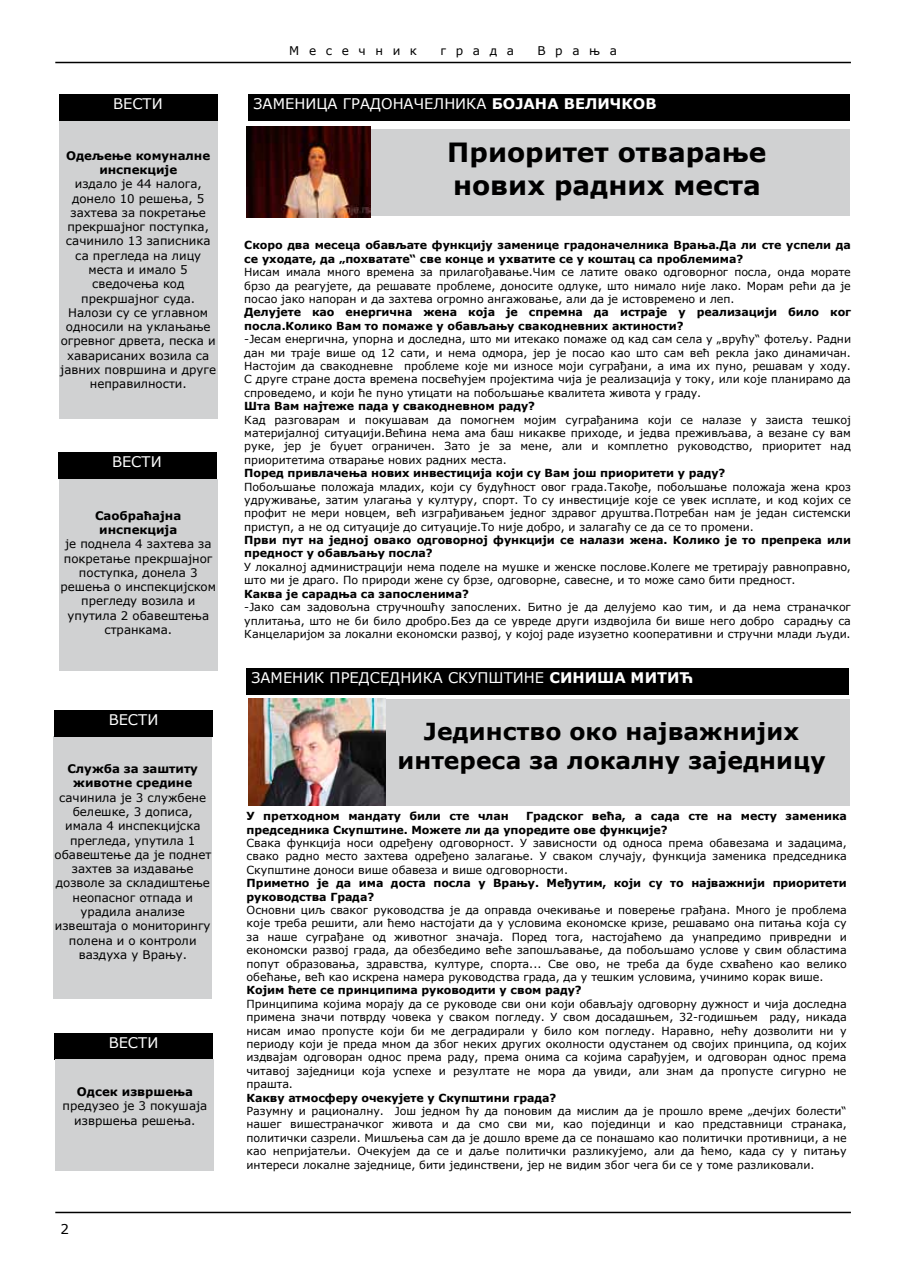
<style>
.page{position:relative;width:902px;height:1280px;background:#fff}
.page>*{position:absolute;margin:0;border:0;box-sizing:border-box;transform-origin:0 0}
.t1{font:700 26.4px/32.1px "Verdana";color:#000}
.t2{font:700 23.4px/28.2px "Verdana";color:#000;text-align:center}
.t3{font:14.7px "Verdana";color:#fff}
.t4{font:13.5px "Verdana";color:#000}
.t5{font:12px "Verdana";letter-spacing:.8em;color:#000}
.t6{font:11.85px/14.2px "Verdana";color:#000;text-align:center}
.t7{font:700 11.85px/14.2px "Verdana";letter-spacing:-.005em;color:#000;text-align:center}
.t8{font:11.1px/13.4px "Verdana";letter-spacing:-.005em;color:#000;text-align:justify}
.t9{font:700 11.1px/13.4px "Verdana";letter-spacing:-.005em;color:#000}
.s1{font-weight:700}
</style>
<div class="page">
<hr style="left:55px;top:62px;width:795px;height:1px;background:#000">
<hr style="left:55px;top:1212px;width:795px;height:1px;background:#000">
<div style="left:59px;top:94px;width:158px;height:27px;background:#000"></div>
<div style="left:59px;top:121px;width:158px;height:297px;background:#d0d1d2"></div>
<div style="left:364px;top:129px;width:485px;height:87px;background:#d0d1d2"></div>
<div style="left:248px;top:94px;width:601px;height:27px;background:#000"></div>
<img style="left:246px;top:127px;width:124px;height:91px">
<div style="left:373px;top:699px;width:476px;height:107px;background:#d0d1d2"></div>
<div style="left:246px;top:668px;width:602px;height:27px;background:#000"></div>
<img style="left:248px;top:698px;width:137px;height:108px">
<div style="left:59px;top:479px;width:158px;height:192px;background:#d0d1d2"></div>
<div style="left:53px;top:736px;width:159px;height:262px;background:#d0d1d2"></div>
<div style="left:58px;top:453px;width:158px;height:26px;background:#000"></div>
<div style="left:54px;top:710px;width:159px;height:27px;background:#000"></div>
<div style="left:54px;top:1033px;width:159px;height:27px;background:#000"></div>
<div style="left:56px;top:1059px;width:158px;height:111px;background:#d0d1d2"></div>
<h3 class="t3" style="left:113px;top:94px;width:51px">ВЕСТИ</h3>
<p class="t7" style="left:66px;top:148px;width:146px">Одељење комуналне инспекције</p>
<p class="t6" style="left:60px;top:176px;width:157px">издало је 44 налога, донело 10 решења, 5 захтевa за покретање прекршајног поступка, сачинило 13 записника са прегледа на лицу места и имало 5 сведочења код прекршајног суда.<br>Налози су се углавном односили на уклањање огревног дрвета, песка и хаварисаних возила са јавних површина и друге неправилности.</p>
<h3 class="t3" style="left:112px;top:452px;width:51px">ВЕСТИ</h3>
<p class="t7" style="left:95px;top:508px;width:88px">Саобраћајна инспекција</p>
<p class="t6" style="left:60px;top:536px;width:157px">је поднела 4 захтева за покретање прекршајног поступка, донела 3 решења о инспекцијском прегледу возила и упутила 2 обавештења странкама.</p>
<h3 class="t3" style="left:109px;top:710px;width:51px">ВЕСТИ</h3>
<p class="t7" style="left:67px;top:761px;width:132px">Служба за заштиту животне средине</p>
<p class="t6" style="left:54px;top:790px;width:158px">сачинила је 3 службене белешке, 3 дописа, имала 4 инспекцијска прегледа, упутила 1 обавештење да је поднет захтев за издавање дозволе за складиштење неопасног отпада и урадила анализе извештаја о мониторингу полена и о контроли ваздуха у Врању.</p>
<h3 class="t3" style="left:109px;top:1033px;width:51px">ВЕСТИ</h3>
<p class="t7" style="left:77px;top:1084px;width:118px">Одсек извршења</p>
<p class="t6" style="left:63px;top:1098px;width:146px">предузео је 3 покушаја извршења решења.</p>
<p class="t4" style="left:60px;top:1221px;width:10px">2</p>
<p class="t5" style="left:289px;top:43px;width:129px">Месечник</p>
<p class="t5" style="left:440px;top:43px;width:75px">града</p>
<p class="t5" style="left:537px;top:43px;width:81px">Врања</p>
<h3 class="t3" style="left:253px;top:94px;width:404px">ЗАМЕНИЦА ГРАДОНАЧЕЛНИКА <span class="s1">БОЈАНА ВЕЛИЧКОВ</span></h3>
<h1 class="t1" style="left:447px;top:136px;width:321px">Приоритет отварање нових радних места</h1>
<p class="t9" style="left:244px;top:238px;width:608px">Скоро два месеца обављате функцију заменице градоначелника Врања.Да ли сте успели да се уходате, да „похватате“ све конце и ухватите се у коштац са проблемима?</p>
<p class="t8" style="left:244px;top:265px;width:608px">Нисам имала много времена за прилагођавање.Чим се латите овако одговорног посла, онда морате брзо да реагујете, да решавате проблеме, доносите одлуке, што нимало није лако. Морам рећи да је посао јако напоран и да захтева огромно ангажовање, али да је истовремено и леп.</p>
<p class="t9" style="left:244px;top:305px;width:608px">Делујете као енергична жена која је спремна да истраје у реализацији било ког посла.Колико Вам то помаже у обављању свакодневних актиности?</p>
<p class="t8" style="left:244px;top:332px;width:608px">-Јесам енергична, упорна и доследна, што ми итекако помаже од кад сам села у „врућу“ фотељу. Радни дан ми траје више од 12 сати, и нема одмора, јер је посао као што сам већ рекла јако динамичан.<br>Настојим да свакодневне проблеме које ми износе моји суграђани, а има их пуно, решавам у ходу.<br>С друге стране доста времена посвећујем пројектима чија је реализација у току, или које планирамо да спроведемо, и који ће пуно утицати на побољшање квалитета живота у граду.</p>
<p class="t9" style="left:244px;top:399px;width:292px">Шта Вам најтеже пада у свакодневном раду?</p>
<p class="t8" style="left:244px;top:412px;width:608px">Кад разговарам и покушавам да помогнем мојим суграђанима који се налазе у заиста тешкој материјалној ситуацији.Већина нема ама баш никакве приходе, и једва преживљава, а везане су вам руке, јер је буџет ограничен. Зато је за мене, али и комплетно руководство, приоритет над приоритетима отварање нових радних места.</p>
<p class="t9" style="left:244px;top:466px;width:482px">Поред привлачења нових инвестиција који су Вам још приоритети у раду?</p>
<p class="t8" style="left:244px;top:479px;width:608px">Побољшање положаја младих, који су будућност овог града.Такође, побољшање положаја жена кроз удруживање, затим улагања у културу, спорт. То су инвестиције које се увек исплате, и код којих се профит не мери новцем, већ изграђивањем једног здравог друштва.Потребан нам је један системски приступ, а не од ситуације до ситуације.То није добро, и залагаћу се да се то промени.</p>
<p class="t9" style="left:244px;top:533px;width:608px">Први пут на једној овако одговорној функцији се налази жена. Колико је то препрека или предност у обављању посла?</p>
<p class="t8" style="left:244px;top:560px;width:608px">У локалној администрацији нема поделе на мушке и женске послове.Колеге ме третирају равноправно, што ми је драго. По природи жене су брзе, одговорне, савесне, и то може само бити предност.</p>
<p class="t9" style="left:244px;top:587px;width:226px">Каква је сарадња са запосленима?</p>
<p class="t8" style="left:244px;top:600px;width:608px">-Јако сам задовољна стручношћу запослених. Битно је да делујемо као тим, и да нема страначког уплитања, што не би било дробро.Без да се увреде други издвојила би више него добро сарадњу са Канцеларијом за локални економски развој, у којој раде изузетно кооперативни и стручни млади људи.</p>
<h3 class="t3" style="left:251px;top:668px;width:443px">ЗАМЕНИК ПРЕДСЕДНИКА СКУПШТИНЕ <span class="s1">СИНИША МИТИЋ</span></h3>
<h2 class="t2" style="left:397px;top:717px;width:429px">Јединство око најважнијих интереса за локалну заједницу</h2>
<p class="t9" style="left:246px;top:809px;width:264px">У претходном мандату били сте члан</p>
<p class="t9" style="left:246px;top:809px;width:601px;text-indent:279px">Градског већа, а сада сте на месту заменика председника Скупштине. Можете ли да упоредите ове функције?</p>
<p class="t8" style="left:246px;top:836px;width:601px">Свака функција носи одређену одговорност. У зависности од односа према обавезама и задацима, свако радно место захтева одређено залагање. У сваком случају, функција заменика председника Скупштине доноси више обавеза и више одговорности.</p>
<p class="t9" style="left:246px;top:876px;width:601px">Приметно је да има доста посла у Врању. Међутим, који су то најважнији приоритети руководства Града?</p>
<p class="t8" style="left:246px;top:903px;width:601px">Основни циљ сваког руководства је да оправда очекивање и поверење грађана. Много је проблема које треба решити, али ћемо настојати да у условима економске кризе, решавамо она питања која су за наше суграђане од животног значаја. Поред тога, настојаћемо да унапредимо привредни и економски развој града, да обезбедимо веће запошљавање, да побољшамо услове у свим областима попут образовања, здравства, културе, спорта... Све ово, не треба да буде схваћено као велико обећање, већ као искрена намера руководства града, да у тешким условима, учинимо корак више.</p>
<p class="t9" style="left:246px;top:983px;width:337px">Којим ћете се принципима руководити у свом раду?</p>
<p class="t8" style="left:246px;top:997px;width:601px">Принципима којима морају да се руководе сви они који обављају одговорну дужност и чија доследна примена значи потврду човека у сваком погледу. У свом досадашњем, 32-годишњем раду, никада нисам имао пропусте који би ме деградирали у било ком погледу. Наравно, нећу дозволити ни у периоду који је преда мном да због неких других околности одустанем од својих принципа, од којих издвајам одговоран однос према раду, према онима са којима сарађујем, и одговоран однос према читавој заједници која успехе и резултате не мора да увиди, али знам да пропусте сигурно не прашта.</p>
<p class="t9" style="left:246px;top:1090px;width:311px">Какву атмосферу очекујете у Скупштини града?</p>
<p class="t8" style="left:246px;top:1104px;width:601px">Разумну и рационалну. Још једном ћу да поновим да мислим да је прошло време „дечјих болести“ нашег вишестраначког живота и да смо сви ми, као појединци и као представници странака, политички сазрели. Мишљења сам да је дошло време да се понашамо као политички противници, а не као непријатељи. Очекујем да се и даље политички разликујемо, али да ћемо, када су у питању интереси локалне заједнице, бити јединствени, јер не видим због чега би се у томе разликовали.</p>
</div>
